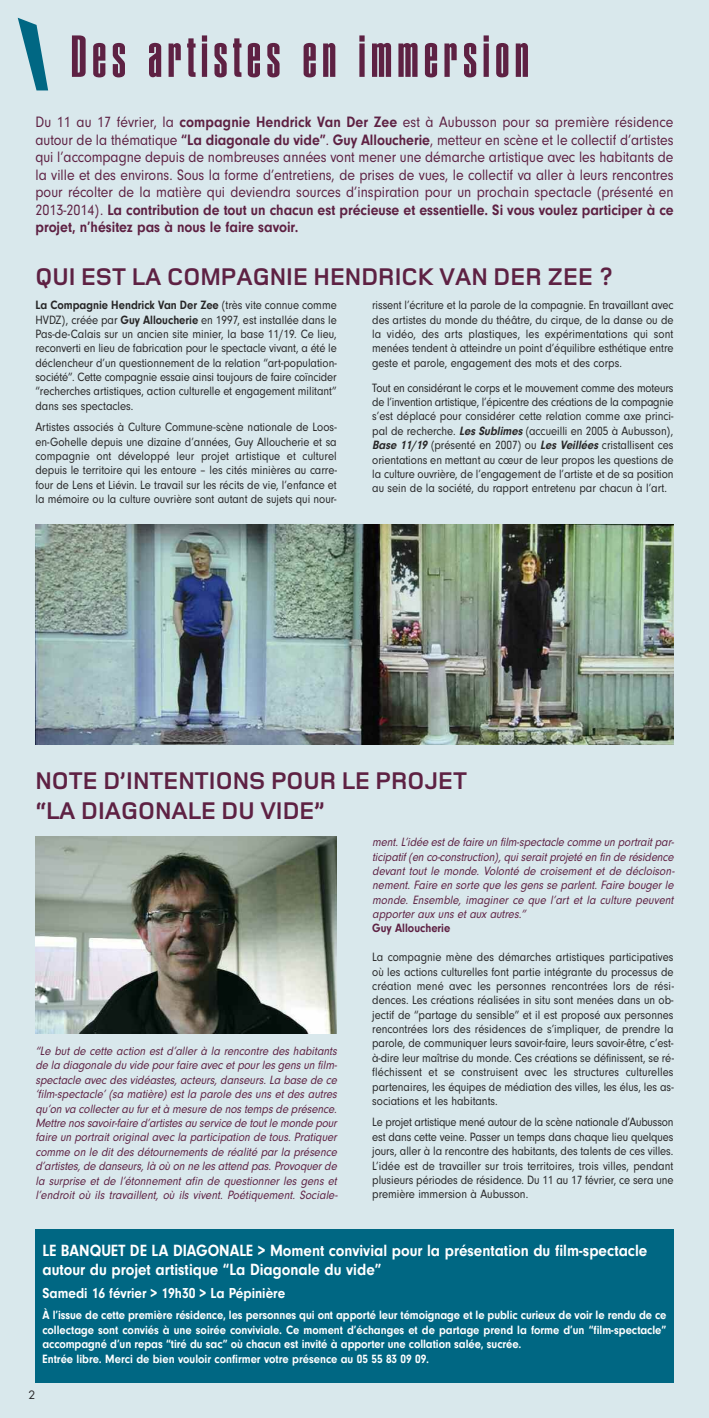
<style>
.page{position:relative;width:709px;height:1418px;background:#fff}
.page>*{position:absolute;margin:0;border:0;box-sizing:border-box;transform-origin:0 0}
.t1{font:500 57.5px "Plakette";letter-spacing:.1em;color:#5e2143}
.t2{font:700 25px/30px "Foundry Monoline";color:#5e2143}
.t3{font:700 16.88px/18.8px "Neuzeit Gro";color:#fff;scale:.9 1}
.t4{font:15.62px/17.5px "Neuzeit Gro";letter-spacing:.005em;color:#5e2143;text-align:justify;scale:.9 1}
.t5{font:700 15px "Neuzeit Gro";color:#fff;scale:.9 1}
.t6{font:12.5px/14.4px "Neuzeit Gro";color:#272627;text-align:justify;scale:.9 1}
.t7{font:italic 12.5px/14.4px "Neuzeit Gro";letter-spacing:-.005em;color:#5e2143;text-align:justify;scale:.9 1}
.t8{font:700 12.5px/14.4px "Neuzeit Gro";letter-spacing:-.005em;color:#fff;scale:.9 1}
.t9{font:700 12.5px "Neuzeit Gro";color:#5e2143;scale:.9 1}
.t10{font:11.25px "Futura";color:#272627}
.s1{font-weight:700}
.s2{font-weight:700;font-style:italic}
</style>
<div class="page">
<div style="left:0;top:0;width:709px;height:1417px;background:#d9e8ec"></div>
<svg style="left:18px;top:18px;width:30px;height:72px"></svg>
<img style="left:35px;top:836px;width:302px;height:197px">
<div style="left:35px;top:1228px;width:638px;height:154px;background:#006783"></div>
<img style="left:35px;top:525px;width:638px;height:219px">
<h1 class="t1" style="left:71px;top:35px;width:459px">Des artistes en immersion</h1>
<p class="t4" style="left:35px;top:113px;width:710px">Du 11 au 17 février, la <span class="s1">compagnie Hendrick Van Der Zee</span> est à Aubusson pour sa première résidence autour de la thématique <span class="s1">“La diagonale du vide”</span>. <span class="s1">Guy Alloucherie</span>, metteur en scène et le collectif d’artistes qui l’accompagne depuis de nombreuses années vont mener une démarche artistique avec les habitants de la ville et des environs. Sous la forme d’entretiens, de prises de vues, le collectif va aller à leurs rencontres pour récolter de la matière qui deviendra sources d’inspiration pour un prochain spectacle (présenté en 2013-2014). <span class="s1">La contribution de tout un chacun est précieuse et essentielle. Si vous voulez participer à ce projet, n’hésitez pas à nous le faire savoir.</span></p>
<h2 class="t2" style="left:35px;top:264px;width:578px">QUI EST LA COMPAGNIE HENDRICK VAN DER ZEE ?</h2>
<p class="t6" style="left:35px;top:297px;width:336px"><span class="s1">La Compagnie Hendrick Van Der Zee</span> (très vite connue comme HVDZ), créée par <span class="s1">Guy Alloucherie</span> en 1997, est installée dans le Pas-de-Calais sur un ancien site minier, la base 11/19. Ce lieu, reconverti en lieu de fabrication pour le spectacle vivant, a été le déclencheur d’un questionnement de la relation “art-population&shy;société”. Cette compagnie essaie ainsi toujours de faire coïncider “recherches artistiques, action culturelle et engagement militant” dans ses spectacles.</p>
<p class="t6" style="left:35px;top:420px;width:337px">Artistes associés à Culture Commune-scène nationale de Loos&shy;en-Gohelle depuis une dizaine d’années, Guy Alloucherie et sa compagnie ont développé leur projet artistique et culturel depuis le territoire qui les entoure – les cités minières au carre&shy;four de Lens et Liévin. Le travail sur les récits de vie, l’enfance et la mémoire ou la culture ouvrière sont autant de sujets qui nour-</p>
<p class="t6" style="left:372px;top:297px;width:336px">rissent l’écriture et la parole de la compagnie. En travaillant avec des artistes du monde du théâtre, du cirque, de la danse ou de la vidéo, des arts plastiques, les expérimentations qui sont menées tendent à atteindre un point d’équilibre esthétique entre geste et parole, engagement des mots et des corps.</p>
<p class="t6" style="left:372px;top:380px;width:336px">Tout en considérant le corps et le mouvement comme des moteurs de l’invention artistique, l’épicentre des créations de la compagnie s’est déplacé pour considérer cette relation comme axe princi&shy;pal de recherche. <span class="s2">Les Sublimes</span> (accueilli en 2005 à Aubusson), <span class="s2">Base 11/19</span> (présenté en 2007) ou <span class="s2">Les Veillées</span> cristallisent ces orientations en mettant au cœur de leur propos les questions de la culture ouvrière, de l’engagement de l’artiste et de sa position au sein de la société, du rapport entretenu par chacun à l’art.</p>
<h2 class="t2" style="left:35px;top:768px;width:433px">NOTE D’INTENTIONS POUR LE PROJET “LA DIAGONALE DU VIDE”</h2>
<p class="t7" style="left:35px;top:1043px;width:339px">“Le but de cette action est d’aller à la rencontre des habitants de la diagonale du vide pour faire avec et pour les gens un film&shy;spectacle avec des vidéastes, acteurs, danseurs. La base de ce ‘film-spectacle’ (sa matière) est la parole des uns et des autres qu’on va collecter au fur et à mesure de nos temps de présence.<br>Mettre nos savoir-faire d’artistes au service de tout le monde pour faire un portrait original avec la participation de tous. Pratiquer comme on le dit des détournements de réalité par la présence d’artistes, de danseurs, là où on ne les attend pas. Provoquer de la surprise et de l’étonnement afin de questionner les gens et l’endroit où ils travaillent, où ils vivent. Poétiquement. Sociale-</p>
<p class="t7" style="left:372px;top:834px;width:339px">ment. L’idée est de faire un film-spectacle comme un portrait par&shy;ticipatif (en co-construction), qui serait projeté en fin de résidence devant tout le monde. Volonté de croisement et de décloison&shy;nement. Faire en sorte que les gens se parlent. Faire bouger le monde. Ensemble, imaginer ce que l’art et la culture peuvent apporter aux uns et aux autres.”</p>
<p class="t9" style="left:372px;top:920px;width:88px">Guy Alloucherie</p>
<p class="t6" style="left:372px;top:949px;width:337px">La compagnie mène des démarches artistiques participatives où les actions culturelles font partie intégrante du processus de création mené avec les personnes rencontrées lors de rési&shy;dences. Les créations réalisées in situ sont menées dans un ob&shy;jectif de “partage du sensible” et il est proposé aux personnes rencontrées lors des résidences de s’impliquer, de prendre la parole, de communiquer leurs savoir-faire, leurs savoir-être, c’est&shy;à-dire leur maîtrise du monde. Ces créations se définissent, se ré&shy;fléchissent et se construisent avec les structures culturelles partenaires, les équipes de médiation des villes, les élus, les as&shy;sociations et les habitants.</p>
<p class="t6" style="left:372px;top:1114px;width:336px">Le projet artistique mené autour de la scène nationale d’Aubusson est dans cette veine. Passer un temps dans chaque lieu quelques jours, aller à la rencontre des habitants, des talents de ces villes.<br>L’idée est de travailler sur trois territoires, trois villes, pendant plusieurs périodes de résidence. Du 11 au 17 février, ce sera une première immersion à Aubusson.</p>
<h3 class="t3" style="left:43px;top:1240px;width:673px">LE BANquEt DE LA DiAGoNALE &gt; Moment convivial pour la présentation du film-spectacle autour du projet artistique “La Diagonale du vide”</h3>
<p class="t5" style="left:43px;top:1283px;width:271px">Samedi 16 février &gt; 19h30 &gt; La Pépinière</p>
<p class="t8" style="left:43px;top:1307px;width:694px">à l’issue de cette première résidence, les personnes qui ont apporté leur témoignage et le public curieux de voir le rendu de ce collectage sont conviés à une soirée conviviale. Ce moment d’échanges et de partage prend la forme d’un “film-spectacle” accompagné d’un repas “tiré du sac” où chacun est invité à apporter une collation salée, sucrée.<br>Entrée libre. Merci de bien vouloir confirmer votre présence au 05 55 83 09 09.</p>
<p class="t10" style="left:29px;top:1389px;width:8px">2</p>
</div>
